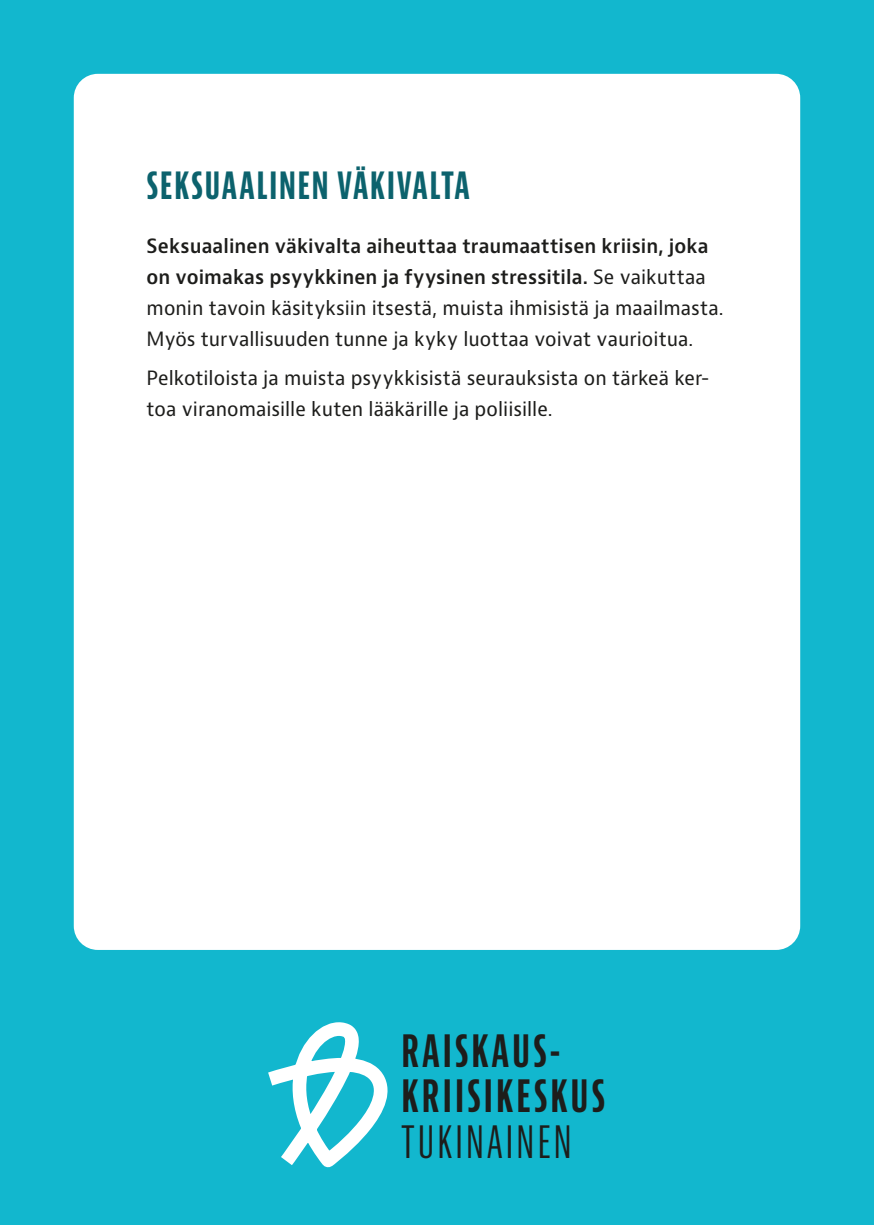
<style>
.page{position:relative;width:874px;height:1225px;background:#fff}
.page>*{position:absolute;margin:0;border:0;box-sizing:border-box;transform-origin:0 0}
.t1{font:700 extra-condensed 43.4px "Bernino Sans";letter-spacing:.075em;color:#1d1d1b}
.t2{font:extra-condensed 43.4px "Bernino Sans";letter-spacing:.075em;color:#1d1d1b}
.Otsikko_Pienempi{font:700 extra-condensed 40px "Bernino Sans";letter-spacing:.035em;color:#0c626d}
.Leipäteksti{font:19.2px/31px "Bernino Sans";color:#1d1d1b}
.s1{font-weight:600}
</style>
<div class="page">
<div style="left:0;top:0;width:873px;height:1225px;background:#12b7ce"></div>
<div style="left:74px;top:74px;width:725px;height:876px;background:#fff;border-radius:24px"></div>
<svg style="left:268px;top:1022px;width:120px;height:146px"></svg>
<p class="Otsikko_Pienempi" style="left:146px;top:161px;width:324px">SEKSUAALINEN VÄKIVALTA</p>
<p class="Leipäteksti" style="left:146px;top:231px;width:578px"><span class="s1">Seksuaalinen väkivalta aiheuttaa traumaattisen kriisin, joka on voimakas psyykkinen ja fyysinen stressitila.</span> Se vaikuttaa monin tavoin käsityksiin itsestä, muista ihmisistä ja maailmasta.<br>Myös turvallisuuden tunne ja kyky luottaa voivat vaurioitua.</p>
<p class="Leipäteksti" style="left:146px;top:363px;width:564px">Pelkotiloista ja muista psyykkisistä seurauksista on tärkeä ker&shy;toa viranomaisille kuten lääkärille ja poliisille.</p>
<p class="t1" style="left:401px;top:1026px;width:160px">RAISKAUS-</p>
<p class="t1" style="left:401px;top:1071px;width:205px">KRIISIKESKUS</p>
<p class="t2" style="left:401px;top:1117px;width:172px">TUKINAINEN</p>
</div>
